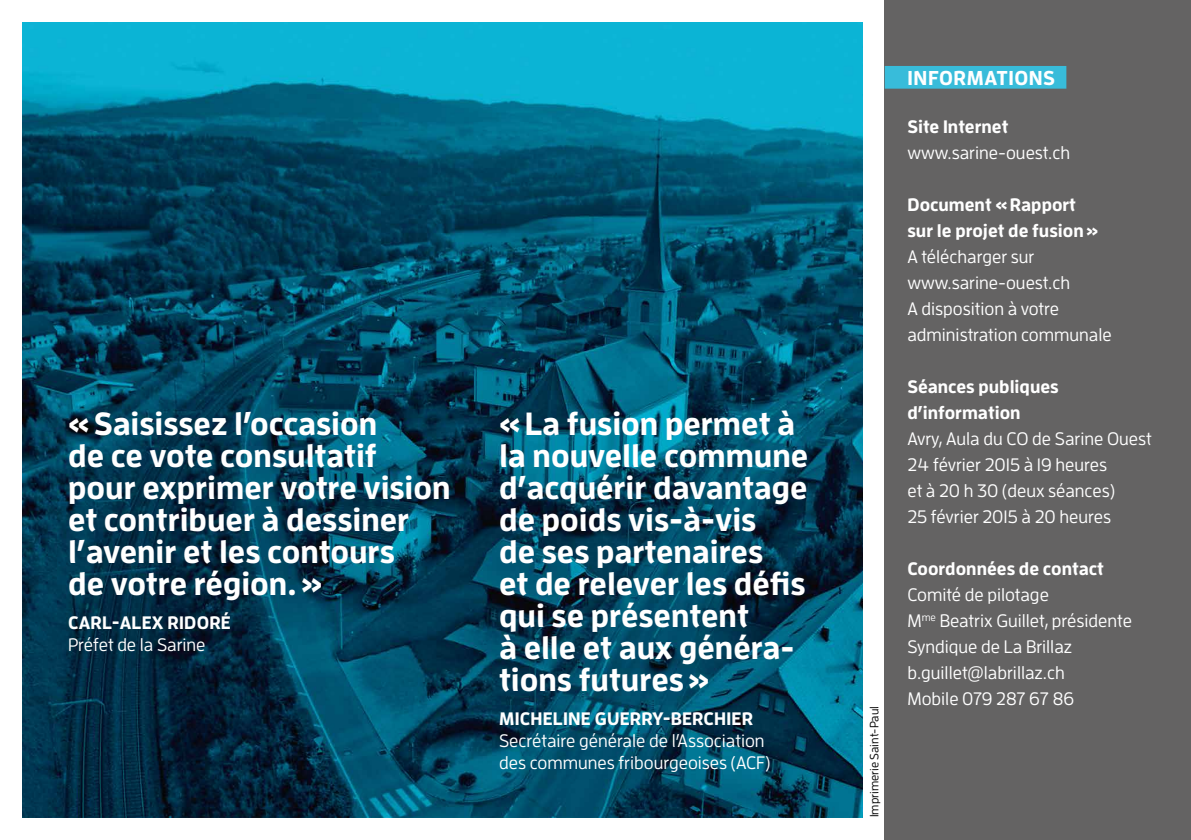
<style>
.page{position:relative;width:1191px;height:840px;background:#fff}
.page>*{position:absolute;margin:0;border:0;box-sizing:border-box;transform-origin:0 0}
.t1{font:700 32px/32px "Enzo OT";color:#fff}
.t2{font:700 20px "Enzo OT";letter-spacing:.025em;color:#fff}
.t3{font:500 18px/26px "Enzo OT";color:#fff}
.t4{font:700 18px/26px "Enzo OT";color:#fff}
.t5{font:500 12px "Enzo OT";color:#000}
</style>
<div class="page">
<img style="left:23px;top:23px;width:839px;height:793px">
<div style="left:884px;top:0;width:307px;height:839px;background:#646363"></div>
<div style="left:884px;top:66px;width:182px;height:23px;background:#38bcda"></div>
<h1 class="t1" style="left:68px;top:406px;width:384px">«Saisissez l’occasion<br>de ce vote consultatif pour exprimer votre vision et contribuer à dessiner l’avenir et les contours<br>de votre région.»</h1>
<p class="t4" style="left:68px;top:608px;width:164px">CARL-ALEX RIDORÉ</p>
<p class="t3" style="left:68px;top:630px;width:139px">Préfet de la Sarine</p>
<h1 class="t1" style="left:499px;top:406px;width:311px">«La fusion permet à la nouvelle commune d’acquérir davantage de poids vis-à-vis<br>de ses partenaires<br>et de relever les défis qui se présentent<br>à elle et aux généra&shy;tions futures»</h1>
<p class="t4" style="left:499px;top:704px;width:255px">MICHELINE GUERRY-BERCHIER</p>
<p class="t3" style="left:499px;top:728px;width:273px;line-height:22px">Secrétaire générale de l’Association des communes fribourgeoises (ACF)</p>
<p class="t5" style="left:867px;top:816px;width:112px;rotate:-90deg">Imprimerie Saint-Paul</p>
<p class="t2" style="left:907px;top:65px;width:149px">INFORMATIONS</p>
<p class="t4" style="left:907px;top:113px;width:102px">Site Internet</p>
<p class="t3" style="left:907px;top:139px;width:164px">www.sarine-ouest.ch</p>
<p class="t4" style="left:907px;top:191px;width:192px">Document «Rapport sur le projet de fusion»</p>
<p class="t3" style="left:907px;top:243px;width:206px">A télécharger sur www.sarine-ouest.ch<br>A disposition à votre administration communale</p>
<p class="t4" style="left:907px;top:373px;width:153px">Séances publiques d’information</p>
<p class="t3" style="left:907px;top:425px;width:246px">Avry, Aula du CO de Sarine Ouest<br>24 février 2015 à 19 heures<br>et à 20 h 30 (deux séances)<br>25 février 2015 à 20 heures</p>
<p class="t4" style="left:907px;top:555px;width:198px">Coordonnées de contact</p>
<p class="t3" style="left:907px;top:581px;width:226px">Comité de pilotage<br>M<sup>me</sup> Beatrix Guillet, présidente<br>Syndique de La Brillaz b.guillet@labrillaz.ch<br>Mobile 079 287 67 86</p>
</div>
